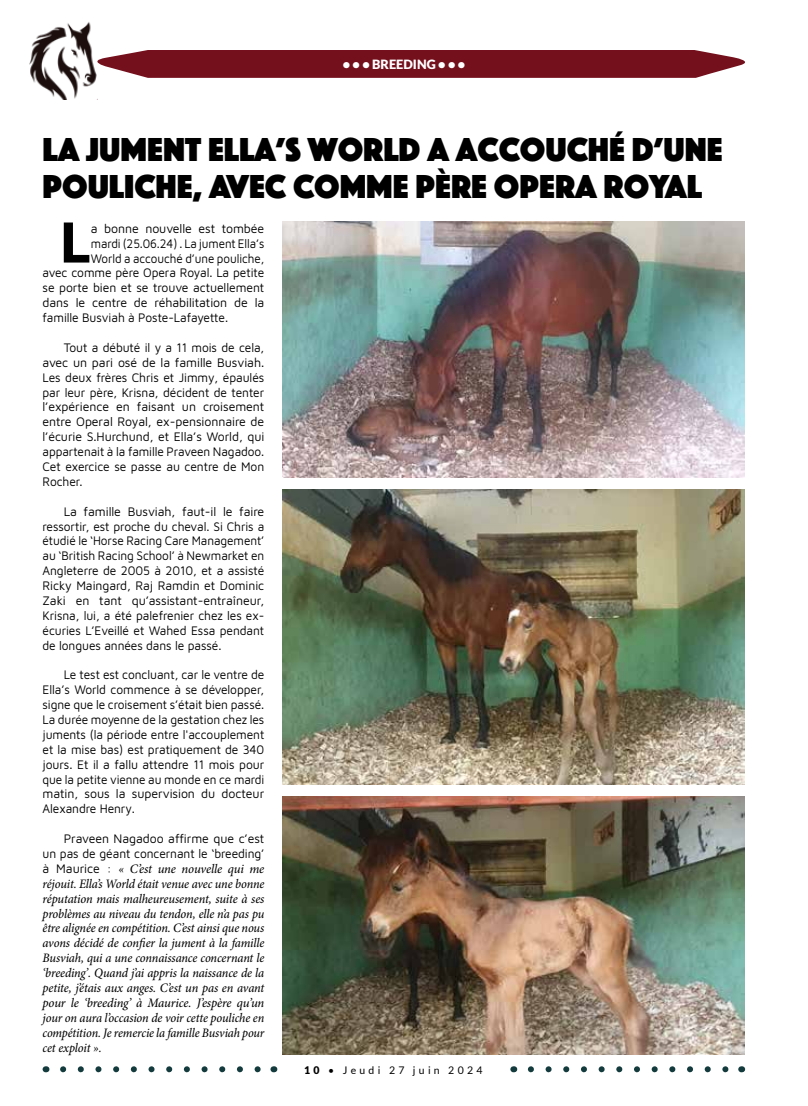
<style>
.page{position:relative;width:808px;height:1106px;background:#fff}
.page>*{position:absolute;margin:0;border:0;box-sizing:border-box;transform-origin:0 0}
.t1{font:700 60px "Maven Pro";color:#000;scale:.94 1}
.t2{font:34.5px/37.5px "Phosphate Solid";color:#000}
.t3{font:12.75px/14.9px "Maven Pro";letter-spacing:-.005em;color:#000;text-align:justify;scale:.94 1}
.t4{font:italic 12.75px/14.9px "Adobe Hebrew";letter-spacing:-.01em;color:#000;text-align:justify}
.t5{font:12.75px/14.9px "Maven Pro";letter-spacing:-.005em;color:#000;text-align:justify}
.t6{font:12.75px "Maven Pro";letter-spacing:-.005em;color:#000;scale:.92 1}
.t7{font:12.75px "Maven Pro";letter-spacing:-.005em;color:#000;scale:.96 1}
.t8{font:900 12.75px "Lato";color:#fff}
.t9{font:10.5px "Lato";letter-spacing:.31em;color:#000}
.s1{font-family:"Maven Pro";font-style:normal}
.s2{font-weight:900}
</style>
<div class="page">
<svg style="left:97px;top:50px;width:648px;height:28px;background:#7d202c"></svg>
<img style="left:30px;top:22px;width:67px;height:78px">
<svg style="left:63px;top:1066px;width:198px;height:6px"></svg>
<svg style="left:531px;top:1066px;width:198px;height:6px"></svg>
<img style="left:282px;top:221px;width:462px;height:257px">
<img style="left:282px;top:489px;width:462px;height:295px">
<img style="left:282px;top:796px;width:462px;height:258px">
<p class="t8" style="left:343px;top:57px;width:124px">• • • BREEDING • • •</p>
<h2 class="t2" style="left:43px;top:129px;width:681px">LA JUMENT ELLA’S WORLD A ACCOUCHÉ D’UNE<br>POULICHE, AVEC COMME PÈRE OPERA ROYAL</h2>
<h1 class="t1" style="left:60px;top:199px;width:35px">L</h1>
<p class="t5" style="left:91px;top:220px;width:175px">a bonne nouvelle est tombée</p>
<p class="t6" style="left:91px;top:234px;width:190px">mardi (25.06.24) . La jument Ella’s</p>
<p class="t6" style="left:91px;top:249px;width:190px">World a accouché d’une pouliche,</p>
<p class="t3" style="left:43px;top:265px;width:237px">avec comme père Opera Royal. La petite</p>
<p class="t7" style="left:43px;top:279px;width:233px">se porte bien et se trouve actuellement</p>
<p class="t5" style="left:43px;top:294px;width:223px">dans le centre de réhabilitation de la</p>
<p class="t3" style="left:43px;top:309px;width:199px">famille Busviah à Poste-Lafayette.</p>
<p class="t3" style="left:43px;top:339px;width:237px;text-indent:21px">Tout a débuté il y a 11 mois de cela, avec un pari osé de la famille Busviah.<br>Les deux frères Chris et Jimmy, épaulés par leur père, Krisna, décident de tenter l’expérience en faisant un croisement entre Operal Royal, ex-pensionnaire de l’écurie S.Hurchund, et Ella’s World, qui appartenait à la famille Praveen Nagadoo.<br>Cet exercice se passe au centre de Mon Rocher.</p>
<p class="t5" style="left:43px;top:503px;width:223px;text-indent:21px">La famille Busviah, faut-il le faire ressortir, est proche du cheval. Si Chris a étudié le ‘Horse Racing Care Management’ au ‘British Racing School’ à Newmarket en Angleterre de 2005 à 2010, et a assisté Ricky Maingard, Raj Ramdin et Dominic Zaki en tant qu’assistant-entraîneur, Krisna, lui, a été palefrenier chez les ex&shy;écuries L’Eveillé et Wahed Essa pendant de longues années dans le passé.</p>
<p class="t3" style="left:43px;top:666px;width:237px;text-indent:21px">Le test est concluant, car le ventre de Ella’s World commence à se développer, signe que le croisement s’était bien passé.<br>La durée moyenne de la gestation chez les juments (la période entre l'accouplement et la mise bas) est pratiquement de 340 jours. Et il a fallu attendre 11 mois pour que la petite vienne au monde en ce mardi matin, sous la supervision du docteur Alexandre Henry.</p>
<p class="t5" style="left:43px;top:830px;width:223px;text-align:right">Praveen Nagadoo affirme que c’est<br>un pas de géant concernant le ‘breeding’</p>
<p class="t4" style="left:43px;top:861px;width:223px"><span class="s1">à Maurice :</span> « C’est une nouvelle qui me réjouit. Ella’s World était venue avec une bonne réputation mais malheureusement, suite à ses problèmes au niveau du tendon, elle n’a pas pu être alignée en compétition. C’est ainsi que nous avons décidé de confier la jument à la famille Busviah, qui a une connaissance concernant le ‘breeding’. Quand j’ai appris la naissance de la petite, j’étais aux anges. C’est un pas en avant pour le ‘breeding’ à Maurice. J’espère qu’un jour on aura l’occasion de voir cette pouliche en compétition. Je remercie la famille Busviah pour cet exploit ».</p>
<p class="t9" style="left:304px;top:1063px;width:180px"><span class="s2">10</span> • Jeudi 27 juin 2024</p>
</div>
